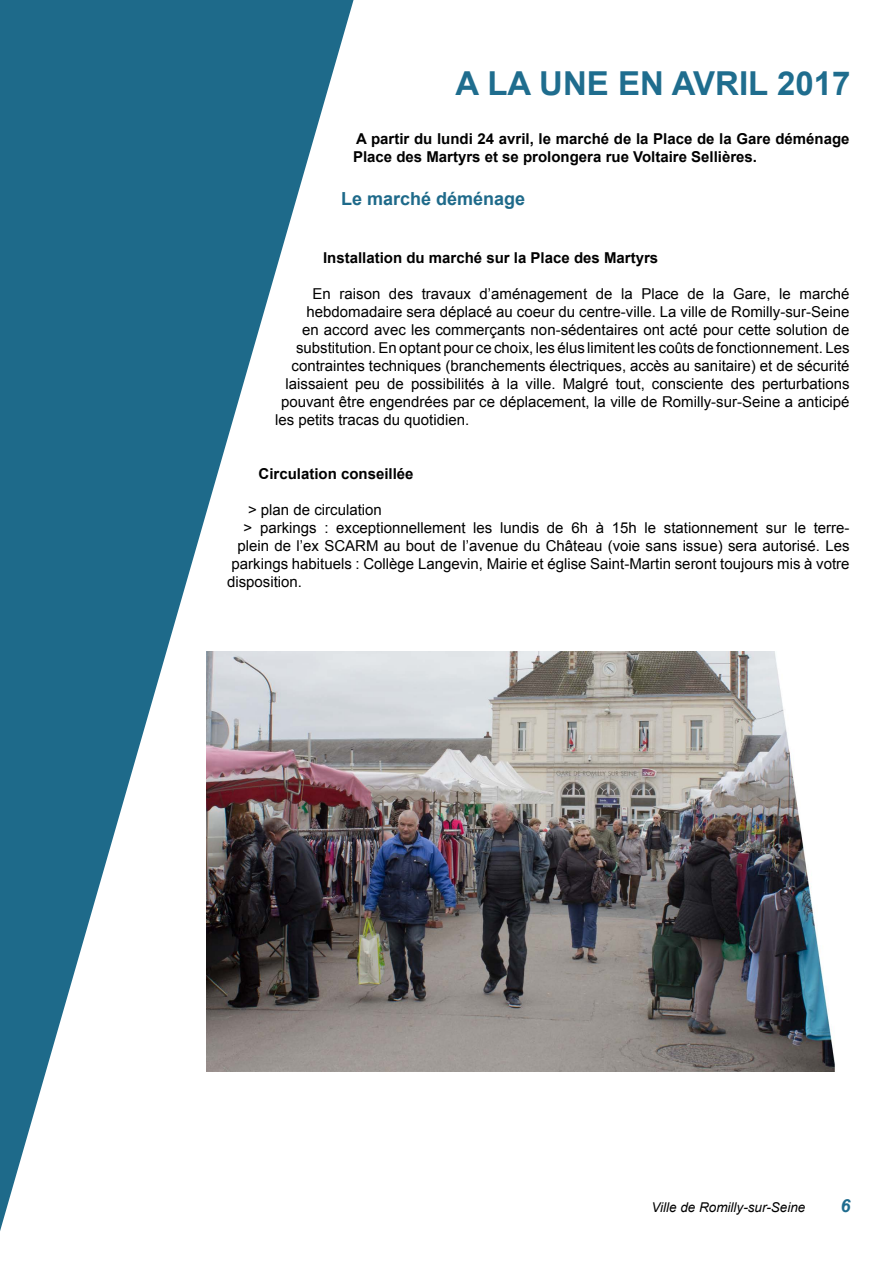
<style>
.page{position:relative;width:893px;height:1263px;background:#fff}
.page>*{position:absolute;margin:0;border:0;box-sizing:border-box;transform-origin:0 0}
.t1{font:700 33px "Arial";color:#1f6d8e}
.t2{font:700 18px "Arial";color:#1e6a8a}
.t3{font:italic 700 18px "Arial";color:#1f6c8e}
.t4{font:15px "Arial";color:#000}
.t5{font:700 15px/18px "Arial";color:#000}
.t6{font:italic 13.5px "Arial";color:#000}
</style>
<div class="page">
<svg style="left:0;top:0;width:357px;height:1231px;fill:#1e6a8a"></svg>
<img style="left:206px;top:652px;width:629px;height:419px">
<h1 class="t1" style="left:456px;top:62px;width:396px">A LA UNE EN AVRIL 2017</h1>
<p class="t5" style="left:353px;top:130px;width:498px">A partir du lundi 24 avril, le marché de la Place de la Gare déménage<br>Place des Martyrs et se prolongera rue Voltaire Sellières.</p>
<p class="t2" style="left:341px;top:187px;width:186px">Le marché déménage</p>
<p class="t5" style="left:323px;top:249px;width:337px">Installation du marché sur la Place des Martyrs</p>
<p class="t4" style="left:313px;top:284px;width:538px">En raison des travaux d’aménagement de la Place de la Gare, le marché</p>
<p class="t4" style="left:307px;top:302px;width:544px">hebdomadaire sera déplacé au coeur du centre-ville. La ville de Romilly-sur-Seine</p>
<p class="t4" style="left:302px;top:320px;width:549px">en accord avec les commerçants non-sédentaires ont acté pour cette solution de</p>
<p class="t4" style="left:296px;top:338px;width:555px">substitution. En optant pour ce choix, les élus limitent les coûts de fonctionnement. Les</p>
<p class="t4" style="left:292px;top:356px;width:559px">contraintes techniques (branchements électriques, accès au sanitaire) et de sécurité</p>
<p class="t4" style="left:286px;top:374px;width:565px">laissaient peu de possibilités à la ville. Malgré tout, consciente des perturbations</p>
<p class="t4" style="left:281px;top:392px;width:570px">pouvant être engendrées par ce déplacement, la ville de Romilly-sur-Seine a anticipé</p>
<p class="t4" style="left:275px;top:410px;width:196px">les petits tracas du quotidien.</p>
<p class="t5" style="left:259px;top:465px;width:157px">Circulation conseillée</p>
<p class="t4" style="left:248px;top:500px;width:135px">&gt; plan de circulation</p>
<p class="t4" style="left:244px;top:518px;width:607px">&gt; parkings : exceptionnellement les lundis de 6h à 15h le stationnement sur le terre-</p>
<p class="t4" style="left:238px;top:536px;width:613px">plein de l’ex SCARM au bout de l’avenue du Château (voie sans issue) sera autorisé. Les</p>
<p class="t4" style="left:232px;top:554px;width:619px">parkings habituels : Collège Langevin, Mairie et église Saint-Martin seront toujours mis à votre</p>
<p class="t4" style="left:227px;top:572px;width:77px">disposition.</p>
<p class="t6" style="left:651px;top:1199px;width:156px">Ville de Romilly-sur-Seine</p>
<p class="t3" style="left:840px;top:1194px;width:12px">6</p>
</div>
